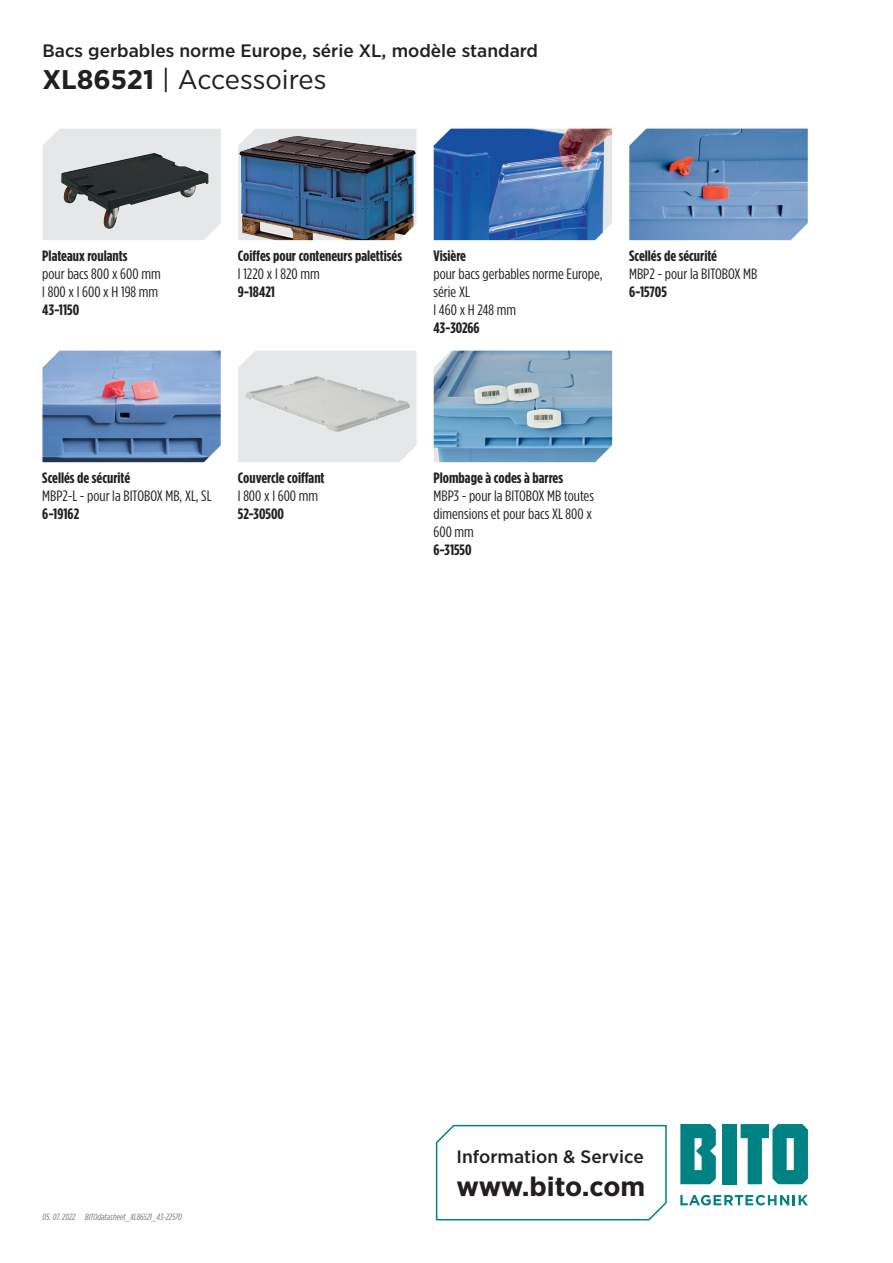
<style>
.page{position:relative;width:893px;height:1263px;background:#fff}
.page>*{position:absolute;margin:0;border:0;box-sizing:border-box;transform-origin:0 0}
.t1{font:27px "Gotham Narrow";letter-spacing:-.005em;color:#231f20;scale:1.1 1}
.t2{font:700 27px "Gotham Narrow";letter-spacing:-.015em;color:#231f20;scale:1.1 1}
.t3{font:500 18px "Gotham Narrow";color:#231f20;scale:1.1 1}
.t4{font:15px/18px "Gotham Condensed";color:#231f20;scale:1.1 1}
.t5{font:700 15px "Gotham Condensed";color:#231f20;scale:1.1 1}
.t6{font:italic 9px "Gotham Condensed";letter-spacing:-.005em;color:#76787b;scale:1.1 1}
.s1{font-weight:700}
</style>
<div class="page">
<svg style="left:680px;top:1195px;width:128px;height:10px"></svg>
<div style="left:723px;top:1124px;width:14px;height:60px;background:#008183"></div>
<svg style="left:680px;top:1124px;width:36px;height:60px;background:#229193"></svg>
<svg style="left:741px;top:1124px;width:67px;height:60px"></svg>
<svg style="left:435px;top:1124px;width:232px;height:97px"></svg>
<img style="left:434px;top:129px;width:178px;height:111px">
<img style="left:434px;top:351px;width:178px;height:111px">
<div style="left:238px;top:351px;width:178px;height:111px;background:#e6e7e9"></div>
<img style="left:245px;top:376px;width:165px;height:56px">
<img style="left:43px;top:351px;width:178px;height:111px">
<img style="left:629px;top:129px;width:179px;height:111px">
<svg style="left:238px;top:129px;width:178px;height:111px"></svg>
<img style="left:239px;top:136px;width:177px;height:104px">
<div style="left:43px;top:129px;width:178px;height:111px;background:#e6e7e9"></div>
<img style="left:61px;top:153px;width:148px;height:76px">
<p class="t3" style="left:43px;top:39px;width:452px">Bacs gerbables norme Europe, série XL, modèle standard</p>
<h1 class="t1" style="left:43px;top:63px;width:260px"><span class="s1">XL86521</span> | Accessoires</h1>
<p class="t5" style="left:42px;top:247px;width:79px">Plateaux roulants</p>
<p class="t4" style="left:42px;top:264px;width:109px">pour bacs 800 x 600 mm l 800 x l 600 x H 198 mm</p>
<p class="t5" style="left:42px;top:301px;width:35px">43-1150</p>
<p class="t5" style="left:238px;top:247px;width:151px">Coiffes pour conteneurs palettisés</p>
<p class="t4" style="left:238px;top:264px;width:76px">l 1220 x l 820 mm</p>
<p class="t5" style="left:238px;top:283px;width:35px">9-18421</p>
<p class="t5" style="left:433px;top:247px;width:31px">Visière</p>
<p class="t4" style="left:433px;top:264px;width:155px">pour bacs gerbables norme Europe, série XL<br>l 460 x H 248 mm</p>
<p class="t5" style="left:433px;top:319px;width:43px">43-30266</p>
<p class="t5" style="left:629px;top:247px;width:81px">Scellés de sécurité</p>
<p class="t4" style="left:629px;top:264px;width:118px">MBP2 - pour la BITOBOX MB</p>
<p class="t5" style="left:629px;top:283px;width:36px">6-15705</p>
<p class="t5" style="left:42px;top:469px;width:81px">Scellés de sécurité</p>
<p class="t4" style="left:42px;top:486px;width:155px">MBP2-L - pour la BITOBOX MB, XL, SL</p>
<p class="t5" style="left:42px;top:505px;width:35px">6-19162</p>
<p class="t5" style="left:238px;top:469px;width:80px">Couvercle coiffant</p>
<p class="t4" style="left:238px;top:486px;width:74px">l 800 x l 600 mm</p>
<p class="t5" style="left:238px;top:505px;width:43px">52-30500</p>
<p class="t5" style="left:433px;top:469px;width:119px">Plombage à codes à barres</p>
<p class="t4" style="left:433px;top:486px;width:147px">MBP3 - pour la BITOBOX MB toutes dimensions et pour bacs XL 800 x<br>600 mm</p>
<p class="t5" style="left:433px;top:541px;width:36px">6-31550</p>
<p class="t6" style="left:43px;top:1212px;width:31px">05. 07. 2022</p>
<p class="t6" style="left:85px;top:1212px;width:90px">BITOdatasheet_XL86521_43-22570</p>
<p class="t3" style="left:457px;top:1145px;width:172px">Information &amp; Service</p>
<h1 class="t2" style="left:457px;top:1169px;width:173px">www.bito.com</h1>
</div>
